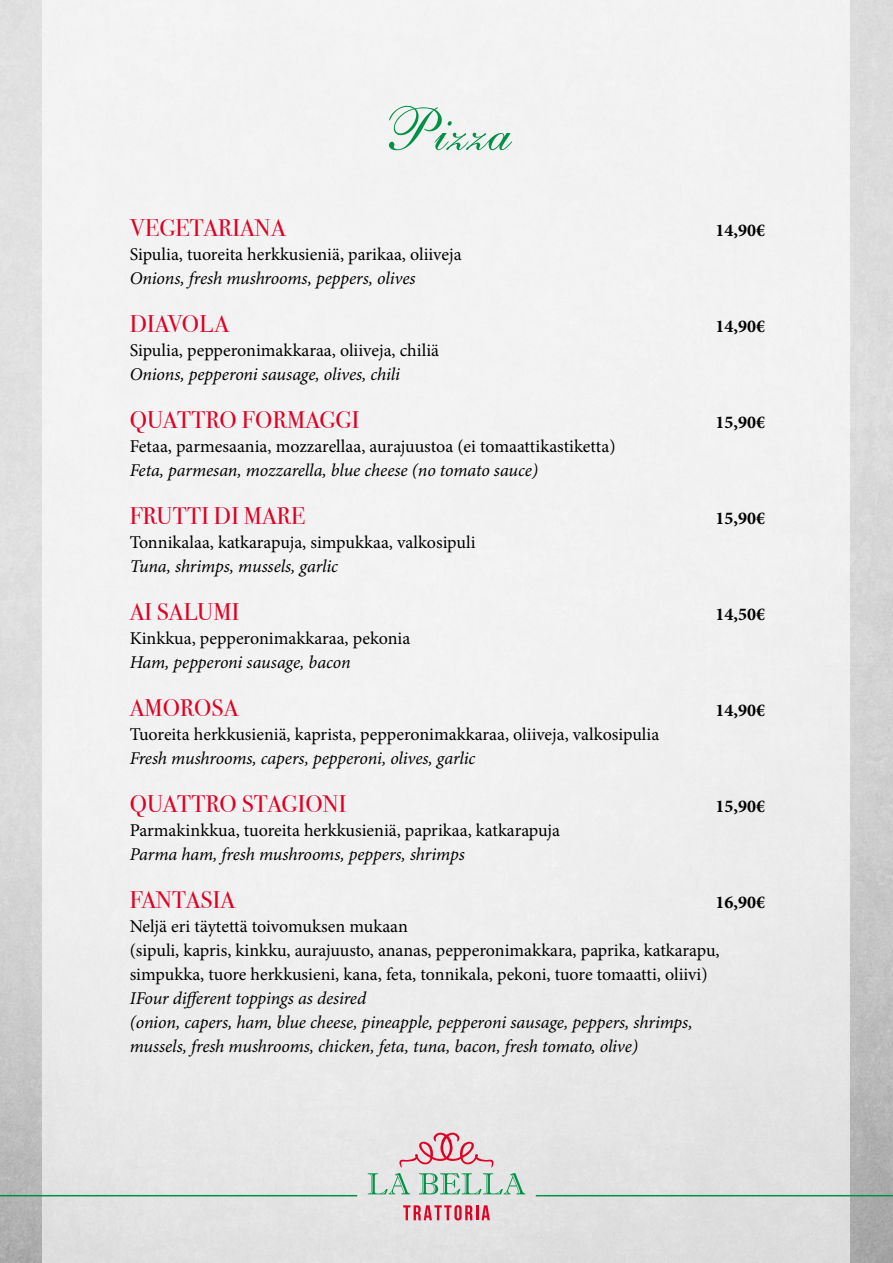
<style>
.page{position:relative;width:893px;height:1263px;background:#fff}
.page>*{position:absolute;margin:0;border:0;box-sizing:border-box;transform-origin:0 0}
.t1{font:60px "ALS Script";color:#009147}
.t2{font:24px "Bodoni Svty Two ITCTT Book";letter-spacing:.01em;color:#e00024}
.t3{font:18px/24px "Minion Pro";color:#000}
.t4{font:italic 18px/24px "Minion Pro";letter-spacing:-.01em;color:#000}
.t5{font:700 18px "Minion Pro";color:#000}
</style>
<div class="page">
<img style="left:0;top:0;width:893px;height:1263px">
<div style="left:43px;top:0;width:807px;height:1263px;background:linear-gradient(to bottom,#f7f6f7,#e6e6e6)"></div>
<svg style="left:368px;top:1173px;width:42px;height:21px"></svg>
<svg style="left:419px;top:1173px;width:106px;height:21px;background:#aed0be"></svg>
<svg style="left:399px;top:1133px;width:95px;height:34px;background:#e4bcc2"></svg>
<svg style="left:403px;top:1205px;width:87px;height:15px"></svg>
<hr style="left:536px;top:1195px;width:357px;height:1px;background:#009147">
<hr style="left:0;top:1195px;width:357px;height:1px;background:#009147">
<h1 class="t1" style="left:381px;top:104px;width:132px">Pizza</h1>
<h2 class="t2" style="left:130px;top:214px;width:157px">VEGETARIANA</h2>
<p class="t5" style="left:715px;top:218px;width:51px">14,90€</p>
<p class="t3" style="left:130px;top:242px;width:333px">Sipulia, tuoreita herkkusieniä, parikaa, oliiveja</p>
<p class="t4" style="left:130px;top:267px;width:287px">Onions, fresh mushrooms, peppers, olives</p>
<h2 class="t2" style="left:130px;top:310px;width:101px">DIAVOLA</h2>
<p class="t5" style="left:715px;top:314px;width:51px">14,90€</p>
<p class="t3" style="left:130px;top:338px;width:311px">Sipulia, pepperonimakkaraa, oliiveja, chiliä</p>
<p class="t4" style="left:130px;top:363px;width:272px">Onions, pepperoni sausage, olives, chili</p>
<h2 class="t2" style="left:130px;top:406px;width:231px">QUATTRO FORMAGGI</h2>
<p class="t5" style="left:715px;top:410px;width:51px">15,90€</p>
<p class="t3" style="left:130px;top:434px;width:487px">Fetaa, parmesaania, mozzarellaa, aurajuustoa (ei tomaattikastiketta)</p>
<p class="t4" style="left:130px;top:459px;width:410px">Feta, parmesan, mozzarella, blue cheese (no tomato sauce)</p>
<h2 class="t2" style="left:130px;top:502px;width:177px">FRUTTI DI MARE</h2>
<p class="t5" style="left:715px;top:506px;width:51px">15,90€</p>
<p class="t3" style="left:130px;top:530px;width:347px">Tonnikalaa, katkarapuja, simpukkaa, valkosipuli</p>
<p class="t4" style="left:130px;top:555px;width:210px">Tuna, shrimps, mussels, garlic</p>
<h2 class="t2" style="left:130px;top:598px;width:111px">AI SALUMI</h2>
<p class="t5" style="left:715px;top:602px;width:51px">14,50€</p>
<p class="t3" style="left:130px;top:626px;width:282px">Kinkkua, pepperonimakkaraa, pekonia</p>
<p class="t4" style="left:130px;top:651px;width:222px">Ham, pepperoni sausage, bacon</p>
<h2 class="t2" style="left:130px;top:694px;width:110px">AMOROSA</h2>
<p class="t5" style="left:715px;top:698px;width:51px">14,90€</p>
<p class="t3" style="left:130px;top:722px;width:531px">Tuoreita herkkusieniä, kaprista, pepperonimakkaraa, oliiveja, valkosipulia</p>
<p class="t4" style="left:130px;top:747px;width:347px">Fresh mushrooms, capers, pepperoni, olives, garlic</p>
<h2 class="t2" style="left:130px;top:790px;width:218px">QUATTRO STAGIONI</h2>
<p class="t5" style="left:715px;top:794px;width:51px">15,90€</p>
<p class="t3" style="left:130px;top:818px;width:432px">Parmakinkkua, tuoreita herkkusieniä, paprikaa, katkarapuja</p>
<p class="t4" style="left:130px;top:843px;width:337px">Parma ham, fresh mushrooms, peppers, shrimps</p>
<h2 class="t2" style="left:130px;top:886px;width:107px">FANTASIA</h2>
<p class="t5" style="left:715px;top:890px;width:51px">16,90€</p>
<p class="t3" style="left:130px;top:914px;width:591px">Neljä eri täytettä toivomuksen mukaan<br>(sipuli, kapris, kinkku, aurajuusto, ananas, pepperonimakkara, paprika, katkarapu, simpukka, tuore herkkusieni, kana, feta, tonnikala, pekoni, tuore tomaatti, oliivi)</p>
<p class="t4" style="left:130px;top:987px;width:564px">IFour different toppings as desired<br>(onion, capers, ham, blue cheese, pineapple, pepperoni sausage, peppers, shrimps, mussels, fresh mushrooms, chicken, feta, tuna, bacon, fresh tomato, olive)</p>
</div>
